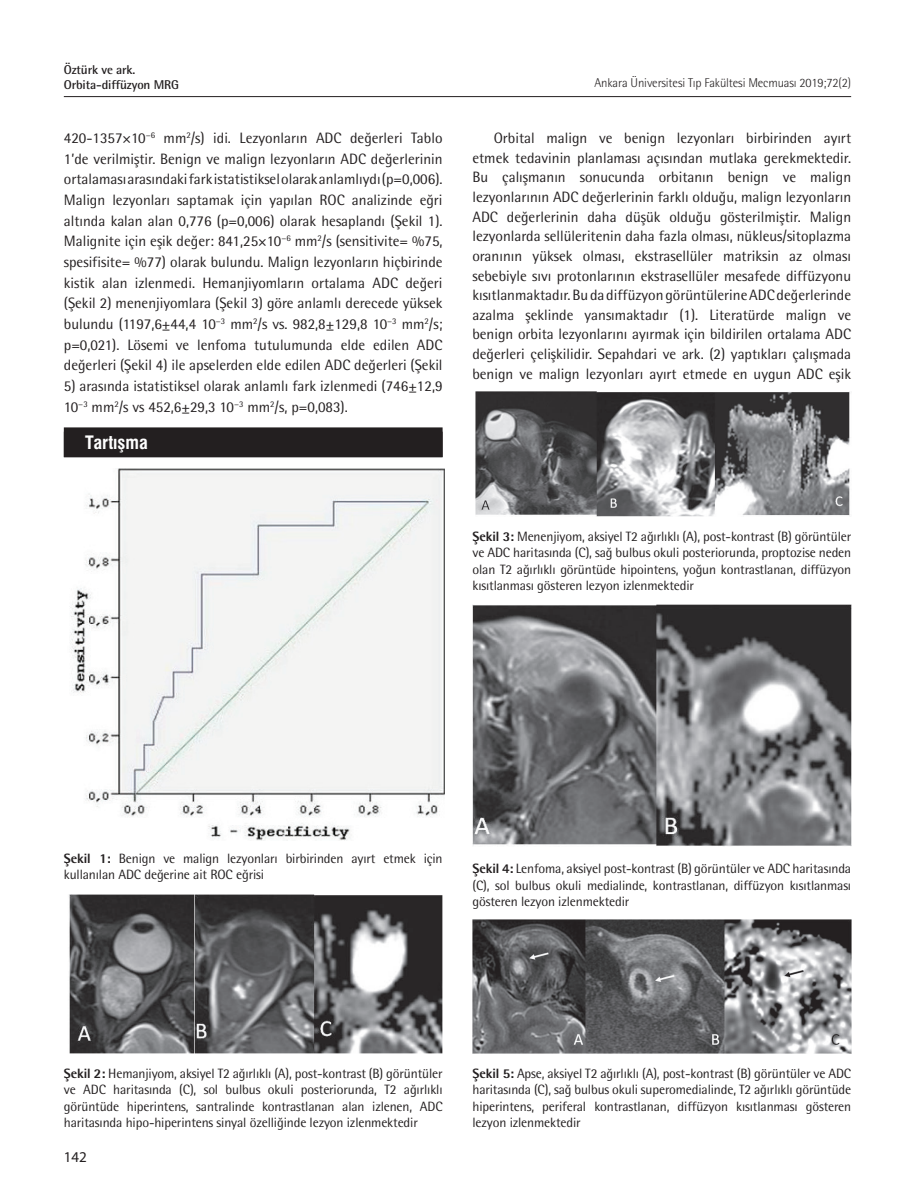
<style>
.page{position:relative;width:915px;height:1191px;background:#fff}
.page>*{position:absolute;margin:0;border:0;box-sizing:border-box;transform-origin:0 0}
.t1{font:18px "Swiss Condensed Bold Tr";color:#fff}
.t2{font:15px/20.7px "Rotis Semi Sans Std";color:#231f20;text-align:justify}
.t3{font:15px "Myriad Pro";color:#231f20}
.t4{font:13.5px/16.2px "Rotis Semi Sans Std";letter-spacing:-.01em;color:#231f20;text-align:justify}
.t5{font:300 12.75px "Rotis Semi Sans Std";letter-spacing:-.01em;color:#231f20}
.t6{font:700 12.75px/15px "Rotis Semi Sans Std";letter-spacing:-.01em;color:#231f20}
.s1{font-weight:800}
</style>
<div class="page">
<hr style="left:64px;top:96px;width:786px;height:1px;background:#231f20">
<div style="left:64px;top:427px;width:378px;height:30px;background:#231f20"></div>
<img style="left:475px;top:392px;width:375px;height:125px">
<img style="left:472px;top:604px;width:378px;height:242px">
<img style="left:472px;top:920px;width:378px;height:133px">
<img style="left:69px;top:894px;width:373px;height:159px">
<img style="left:70px;top:469px;width:374px;height:371px">
<p class="t6" style="left:64px;top:62px;width:117px">Öztürk ve ark.<br>Orbita-diffüzyon MRG</p>
<p class="t2" style="left:64px;top:128px;width:380px">420-1357×10<sup>−6</sup> mm<sup>2</sup>/s) idi. Lezyonların ADC değerleri Tablo 1’de verilmiştir. Benign ve malign lezyonların ADC değerlerinin ortalaması arasındaki fark istatistiksel olarak anlamlıydı (p=0,006).<br>Malign lezyonları saptamak için yapılan ROC analizinde eğri altında kalan alan 0,776 (p=0,006) olarak hesaplandı (Şekil 1).<br>Malignite için eşik değer: 841,25×10<sup>−6</sup> mm<sup>2</sup>/s (sensitivite= %75, spesifisite= %77) olarak bulundu. Malign lezyonların hiçbirinde kistik alan izlenmedi. Hemanjiyomların ortalama ADC değeri (Şekil 2) menenjiyomlara (Şekil 3) göre anlamlı derecede yüksek bulundu (1197,6±44,4 10<sup>−3</sup> mm<sup>2</sup>/s vs. 982,8±129,8 10<sup>−3</sup> mm<sup>2</sup>/s; p=0,021). Lösemi ve lenfoma tutulumunda elde edilen ADC değerleri (Şekil 4) ile apselerden elde edilen ADC değerleri (Şekil</p>
<p class="t2" style="left:64px;top:375px;width:380px">5) arasında istatistiksel olarak anlamlı fark izlenmedi (746±12,9<br>10<sup>−3</sup> mm<sup>2</sup>/s vs 452,6±29,3 10<sup>−3</sup> mm<sup>2</sup>/s, p=0,083).</p>
<p class="t1" style="left:85px;top:431px;width:64px">Tartışma</p>
<p class="t5" style="left:594px;top:76px;width:258px">Ankara Üniversitesi Tıp Fakültesi Mecmuası 2019;72(2)</p>
<p class="t2" style="left:472px;top:128px;width:380px;line-height:19.6px;text-indent:21px">Orbital malign ve benign lezyonları birbirinden ayırt etmek tedavinin planlaması açısından mutlaka gerekmektedir.<br>Bu çalışmanın sonucunda orbitanın benign ve malign lezyonlarının ADC değerlerinin farklı olduğu, malign lezyonların ADC değerlerinin daha düşük olduğu gösterilmiştir. Malign lezyonlarda sellüleritenin daha fazla olması, nükleus/sitoplazma oranının yüksek olması, ekstrasellüler matriksin az olması sebebiyle sıvı protonlarının ekstrasellüler mesafede diffüzyonu kısıtlanmaktadır. Bu da diffüzyon görüntülerine ADC değerlerinde azalma şeklinde yansımaktadır (1). Literatürde malign ve benign orbita lezyonlarını ayırmak için bildirilen ortalama ADC değerleri çelişkilidir. Sepahdari ve ark. (2) yaptıkları çalışmada benign ve malign lezyonları ayırt etmede en uygun ADC eşik</p>
<p class="t4" style="left:472px;top:528px;width:380px"><span class="s1">Şekil 3:</span> Menenjiyom, aksiyel T2 ağırlıklı (A), post-kontrast (B) görüntüler ve ADC haritasında (C), sağ bulbus okuli posteriorunda, proptozise neden olan T2 ağırlıklı görüntüde hipointens, yoğun kontrastlanan, diffüzyon kısıtlanması gösteren lezyon izlenmektedir</p>
<p class="t4" style="left:64px;top:850px;width:380px"><span class="s1">Şekil 1:</span> Benign ve malign lezyonları birbirinden ayırt etmek için kullanılan ADC değerine ait ROC eğrisi</p>
<p class="t4" style="left:472px;top:860px;width:380px"><span class="s1">Şekil 4:</span> Lenfoma, aksiyel post-kontrast (B) görüntüler ve ADC haritasında (C), sol bulbus okuli medialinde, kontrastlanan, diffüzyon kısıtlanması gösteren lezyon izlenmektedir</p>
<p class="t4" style="left:64px;top:1065px;width:380px"><span class="s1">Şekil 2:</span> Hemanjiyom, aksiyel T2 ağırlıklı (A), post-kontrast (B) görüntüler ve ADC haritasında (C), sol bulbus okuli posteriorunda, T2 ağırlıklı görüntüde hiperintens, santralinde kontrastlanan alan izlenen, ADC haritasında hipo-hiperintens sinyal özelliğinde lezyon izlenmektedir</p>
<p class="t3" style="left:64px;top:1147px;width:25px">142</p>
<p class="t4" style="left:472px;top:1065px;width:380px"><span class="s1">Şekil 5:</span> Apse, aksiyel T2 ağırlıklı (A), post-kontrast (B) görüntüler ve ADC haritasında (C), sağ bulbus okuli superomedialinde, T2 ağırlıklı görüntüde hiperintens, periferal kontrastlanan, diffüzyon kısıtlanması gösteren lezyon izlenmektedir</p>
</div>
